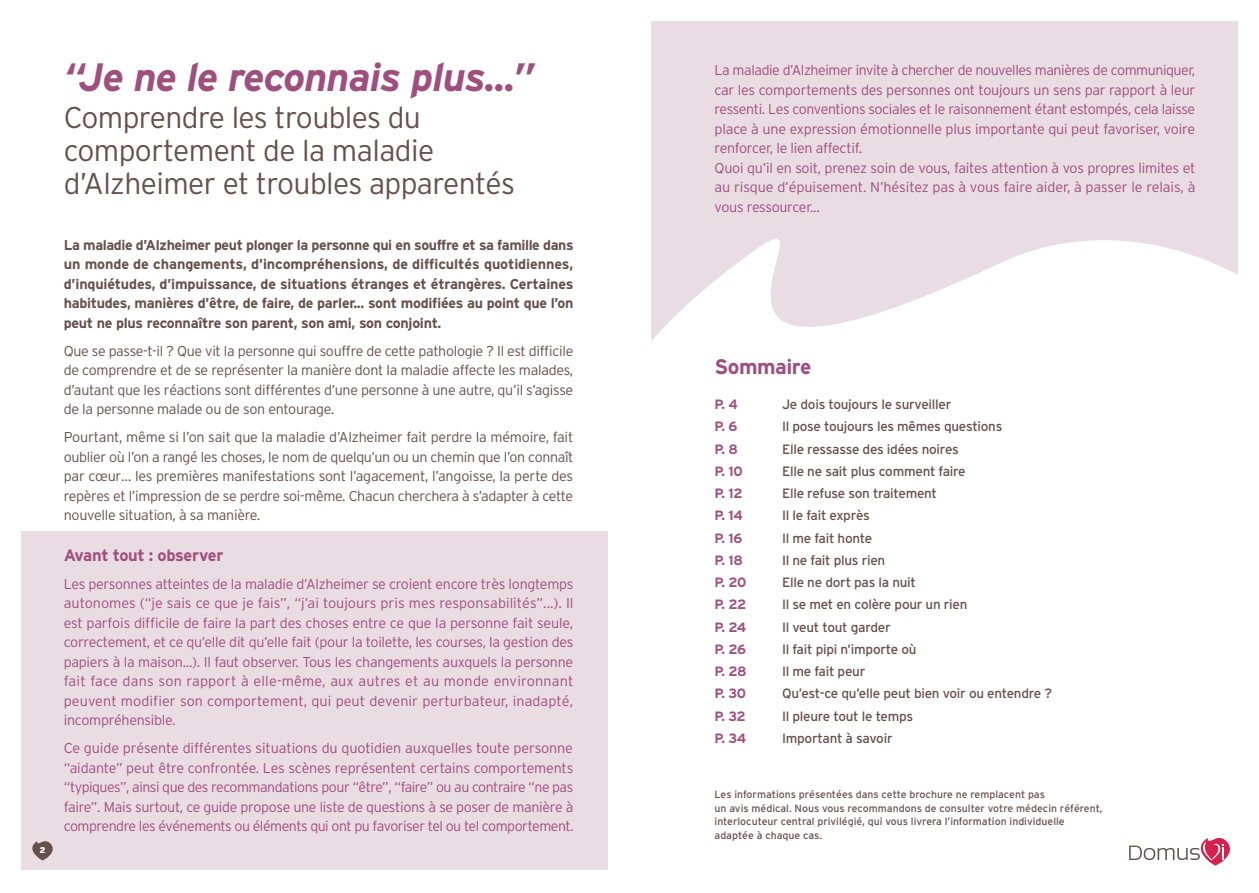
<style>
.page{position:relative;width:1259px;height:893px;background:#fff}
.page>*{position:absolute;margin:0;border:0;box-sizing:border-box;transform-origin:0 0}
.t1{font:italic 700 39.6px "Interstate";letter-spacing:-.02em;color:#9f4f7e}
.t2{font:300 30px/33px "Interstate";letter-spacing:-.02em;color:#66504b}
.t3{font:700 21px "Interstate";letter-spacing:-.02em;color:#9f4f7e}
.t4{font:700 16.5px "Interstate";letter-spacing:-.02em;color:#9f4f7e}
.t5{font:300 14.25px/19.5px "Interstate";letter-spacing:-.025em;color:#9f4f7e;text-align:justify}
.t6{font:300 14.25px/19.5px "Interstate";letter-spacing:-.02em;color:#66504b;text-align:justify}
.t7{font:700 14.25px/19.5px "Interstate";letter-spacing:-.02em;color:#66504b;text-align:justify}
.t8{font:13.5px "Interstate";letter-spacing:-.02em;color:#66504b}
.t9{font:700 13.5px "Interstate";letter-spacing:-.03em;color:#9f4f7e}
.t10{font:10.5px/13.5px "Interstate";color:#66504b}
.t11{font:700 8.25px "Interstate";color:#fff}
</style>
<div class="page">
<div style="left:651px;top:21px;width:586px;height:468px;background:#eadce3"></div>
<svg style="left:651px;top:157px;width:587px;height:709px"></svg>
<div style="left:21px;top:531px;width:587px;height:339px;background:#eadce3"></div>
<svg style="left:32px;top:841px;width:21px;height:19px"></svg>
<svg style="left:1129px;top:835px;width:104px;height:30px"></svg>
<p class="t11" style="left:40px;top:845px;width:7px">2</p>
<h1 class="t1" style="left:64px;top:53px;width:472px">“Je ne le reconnais plus...”</h1>
<h2 class="t2" style="left:64px;top:101px;width:453px">Comprendre les troubles du comportement de la maladie d’Alzheimer et troubles apparentés</h2>
<p class="t7" style="left:64px;top:235px;width:511px">La maladie d’Alzheimer peut plonger la personne qui en souffre et sa famille dans un monde de changements, d’incompréhensions, de difficultés quotidiennes, d’inquiétudes, d’impuissance, de situations étranges et étrangères. Certaines habitudes, manières d’être, de faire, de parler... sont modifiées au point que l’on peut ne plus reconnaître son parent, son ami, son conjoint.</p>
<p class="t6" style="left:64px;top:341px;width:511px">Que se passe-t-il ? Que vit la personne qui souffre de cette pathologie ? Il est difficile de comprendre et de se représenter la manière dont la maladie affecte les malades, d’autant que les réactions sont différentes d’une personne à une autre, qu’il s’agisse de la personne malade ou de son entourage.</p>
<p class="t6" style="left:64px;top:427px;width:511px">Pourtant, même si l’on sait que la maladie d’Alzheimer fait perdre la mémoire, fait oublier où l’on a rangé les choses, le nom de quelqu’un ou un chemin que l’on connaît par cœur… les premières manifestations sont l’agacement, l’angoisse, la perte des repères et l’impression de se perdre soi-même. Chacun cherchera à s’adapter à cette nouvelle situation, à sa manière.</p>
<p class="t4" style="left:64px;top:546px;width:161px">Avant tout : observer</p>
<p class="t5" style="left:64px;top:574px;width:511px">Les personnes atteintes de la maladie d’Alzheimer se croient encore très longtemps autonomes (“je sais ce que je fais”, “j’ai toujours pris mes responsabilités”...). Il est parfois difficile de faire la part des choses entre ce que la personne fait seule, correctement, et ce qu’elle dit qu’elle fait (pour la toilette, les courses, la gestion des papiers à la maison...). Il faut observer. Tous les changements auxquels la personne fait face dans son rapport à elle-même, aux autres et au monde environnant peuvent modifier son comportement, qui peut devenir perturbateur, inadapté, incompréhensible.</p>
<p class="t5" style="left:64px;top:738px;width:511px">Ce guide présente différentes situations du quotidien auxquelles toute personne “aidante” peut être confrontée. Les scènes représentent certains comportements “typiques”, ainsi que des recommandations pour “être”, “faire” ou au contraire “ne pas faire”. Mais surtout, ce guide propose une liste de questions à se poser de manière à comprendre les événements ou éléments qui ont pu favoriser tel ou tel comportement.</p>
<p class="t5" style="left:714px;top:60px;width:482px;text-align:left">La maladie d’Alzheimer invite à chercher de nouvelles manières de communiquer, car les comportements des personnes ont toujours un sens par rapport à leur ressenti. Les conventions sociales et le raisonnement étant estompés, cela laisse place à une expression émotionnelle plus importante qui peut favoriser, voire renforcer, le lien affectif.<br>Quoi qu’il en soit, prenez soin de vous, faites attention à vos propres limites et au risque d’épuisement. N’hésitez pas à vous faire aider, à passer le relais, à vous ressourcer...</p>
<h3 class="t3" style="left:714px;top:355px;width:98px">Sommaire</h3>
<p class="t9" style="left:714px;top:397px;width:25px">P. 4</p>
<p class="t8" style="left:782px;top:397px;width:171px">Je dois toujours le surveiller</p>
<p class="t9" style="left:714px;top:419px;width:24px">P. 6</p>
<p class="t8" style="left:782px;top:419px;width:222px">Il pose toujours les mêmes questions</p>
<p class="t9" style="left:714px;top:441px;width:25px">P. 8</p>
<p class="t8" style="left:782px;top:441px;width:178px">Elle ressasse des idées noires</p>
<p class="t9" style="left:714px;top:464px;width:30px">P. 10</p>
<p class="t8" style="left:782px;top:464px;width:185px">Elle ne sait plus comment faire</p>
<p class="t9" style="left:714px;top:486px;width:30px">P. 12</p>
<p class="t8" style="left:782px;top:486px;width:156px">Elle refuse son traitement</p>
<p class="t9" style="left:714px;top:508px;width:30px">P. 14</p>
<p class="t8" style="left:782px;top:508px;width:89px">Il le fait exprès</p>
<p class="t9" style="left:714px;top:530px;width:29px">P. 16</p>
<p class="t8" style="left:782px;top:530px;width:92px">Il me fait honte</p>
<p class="t9" style="left:714px;top:553px;width:30px">P. 18</p>
<p class="t8" style="left:782px;top:553px;width:105px">Il ne fait plus rien</p>
<p class="t9" style="left:714px;top:575px;width:33px">P. 20</p>
<p class="t8" style="left:782px;top:575px;width:135px">Elle ne dort pas la nuit</p>
<p class="t9" style="left:714px;top:597px;width:33px">P. 22</p>
<p class="t8" style="left:782px;top:597px;width:187px">Il se met en colère pour un rien</p>
<p class="t9" style="left:714px;top:619px;width:33px">P. 24</p>
<p class="t8" style="left:782px;top:619px;width:110px">Il veut tout garder</p>
<p class="t9" style="left:714px;top:642px;width:33px">P. 26</p>
<p class="t8" style="left:782px;top:642px;width:136px">Il fait pipi n’importe où</p>
<p class="t9" style="left:714px;top:664px;width:33px">P. 28</p>
<p class="t8" style="left:782px;top:664px;width:85px">Il me fait peur</p>
<p class="t9" style="left:714px;top:686px;width:33px">P. 30</p>
<p class="t8" style="left:782px;top:686px;width:271px">Qu’est-ce qu’elle peut bien voir ou entendre ?</p>
<p class="t9" style="left:714px;top:708px;width:33px">P. 32</p>
<p class="t8" style="left:782px;top:708px;width:133px">Il pleure tout le temps</p>
<p class="t9" style="left:714px;top:731px;width:33px">P. 34</p>
<p class="t8" style="left:782px;top:731px;width:112px">Important à savoir</p>
<p class="t10" style="left:714px;top:787px;width:389px">Les informations présentées dans cette brochure ne remplacent pas<br>un avis médical. Nous vous recommandons de consulter votre médecin référent, interlocuteur central privilégié, qui vous livrera l’information individuelle adaptée à chaque cas.</p>
</div>
